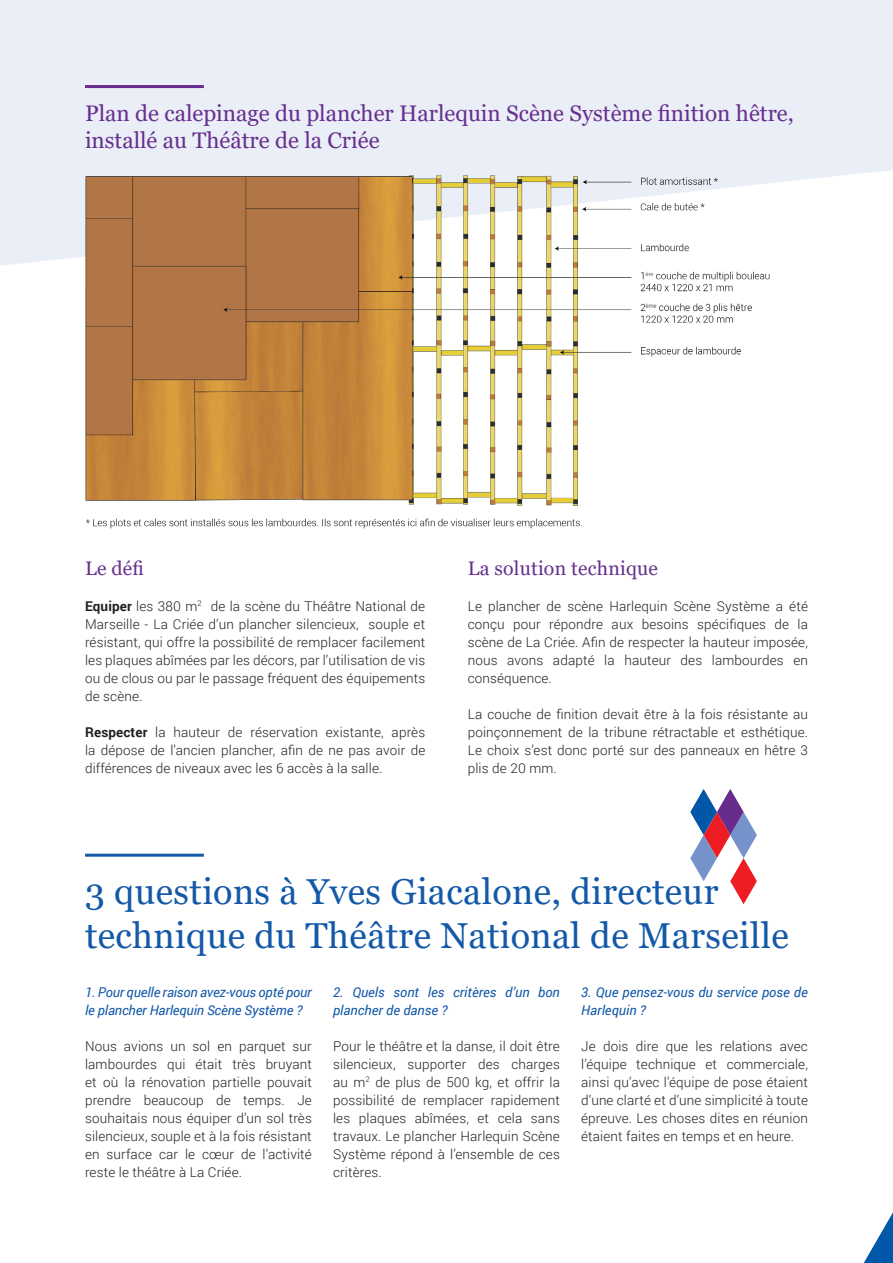
<style>
.page{position:relative;width:893px;height:1263px;background:#fff}
.page>*{position:absolute;margin:0;border:0;box-sizing:border-box;transform-origin:0 0}
.t1{font:36px/43.2px "Georgia";letter-spacing:.01em;color:#1359a8}
.t2{font:22.5px/27px "Georgia";color:#672f8e}
.t3{font:19.5px "Georgia";letter-spacing:.01em;color:#672f8e}
.t4{font:300 13.5px/18px "Roboto";letter-spacing:.01em;color:#231f20;text-align:justify}
.t5{font:italic 13.5px/18px "Roboto";color:#1359a8}
.s1{font-weight:700}
</style>
<div class="page">
<div style="left:0;top:0;width:893px;height:266px;background:#eaeef7"></div>
<img style="left:85px;top:171px;width:723px;height:358px">
<svg style="left:690px;top:789px;width:67px;height:115px"></svg>
<hr style="left:85px;top:854px;width:119px;height:3px;background:#1359a8">
<hr style="left:85px;top:85px;width:119px;height:3px;background:#672c8e">
<svg style="left:864px;top:1212px;width:29px;height:51px"></svg>
<p class="t2" style="left:85px;top:100px;width:710px">Plan de calepinage du plancher Harlequin Scène Système finition hêtre, installé au Théâtre de la Criée</p>
<p class="t3" style="left:85px;top:556px;width:60px">Le défi</p>
<p class="t4" style="left:85px;top:596px;width:342px"><span class="s1">Equiper</span> les 380 m<sup>2</sup> de la scène du Théâtre National de Marseille - La Criée d’un plancher silencieux, souple et résistant, qui offre la possibilité de remplacer facilement les plaques abîmées par les décors, par l’utilisation de vis ou de clous ou par le passage fréquent des équipements de scène.</p>
<p class="t4" style="left:85px;top:722px;width:342px"><span class="s1">Respecter</span> la hauteur de réservation existante, après la dépose de l’ancien plancher, afin de ne pas avoir de différences de niveaux avec les 6 accès à la salle.</p>
<p class="t3" style="left:468px;top:556px;width:192px">La solution technique</p>
<p class="t4" style="left:468px;top:596px;width:342px">Le plancher de scène Harlequin Scène Système a été conçu pour répondre aux besoins spécifiques de la scène de La Criée. Afin de respecter la hauteur imposée, nous avons adapté la hauteur des lambourdes en conséquence.</p>
<p class="t4" style="left:468px;top:704px;width:342px">La couche de finition devait être à la fois résistante au poinçonnement de la tribune rétractable et esthétique.<br>Le choix s’est donc porté sur des panneaux en hêtre 3 plis de 20 mm.</p>
<p class="t1" style="left:85px;top:871px;width:705px">3 questions à Yves Giacalone, directeur technique du Théâtre National de Marseille</p>
<p class="t5" style="left:85px;top:982px;width:228px">1. Pour quelle raison avez-vous opté pour le plancher Harlequin Scène Système ?</p>
<p class="t4" style="left:85px;top:1036px;width:228px">Nous avions un sol en parquet sur lambourdes qui était très bruyant et où la rénovation partielle pouvait prendre beaucoup de temps. Je souhaitais nous équiper d’un sol très silencieux, souple et à la fois résistant en surface car le cœur de l’activité reste le théâtre à La Criée.</p>
<p class="t5" style="left:333px;top:982px;width:228px">2. Quels sont les critères d’un bon plancher de danse ?</p>
<p class="t4" style="left:333px;top:1036px;width:228px">Pour le théâtre et la danse, il doit être silencieux, supporter des charges au m<sup>2</sup> de plus de 500 kg, et offrir la possibilité de remplacer rapidement les plaques abîmées, et cela sans travaux. Le plancher Harlequin Scène Système répond à l’ensemble de ces critères.</p>
<p class="t5" style="left:581px;top:982px;width:228px">3. Que pensez-vous du service pose de<br>Harlequin ?</p>
<p class="t4" style="left:581px;top:1036px;width:228px">Je dois dire que les relations avec l’équipe technique et commerciale, ainsi qu’avec l’équipe de pose étaient d’une clarté et d’une simplicité à toute épreuve. Les choses dites en réunion étaient faites en temps et en heure.</p>
</div>
